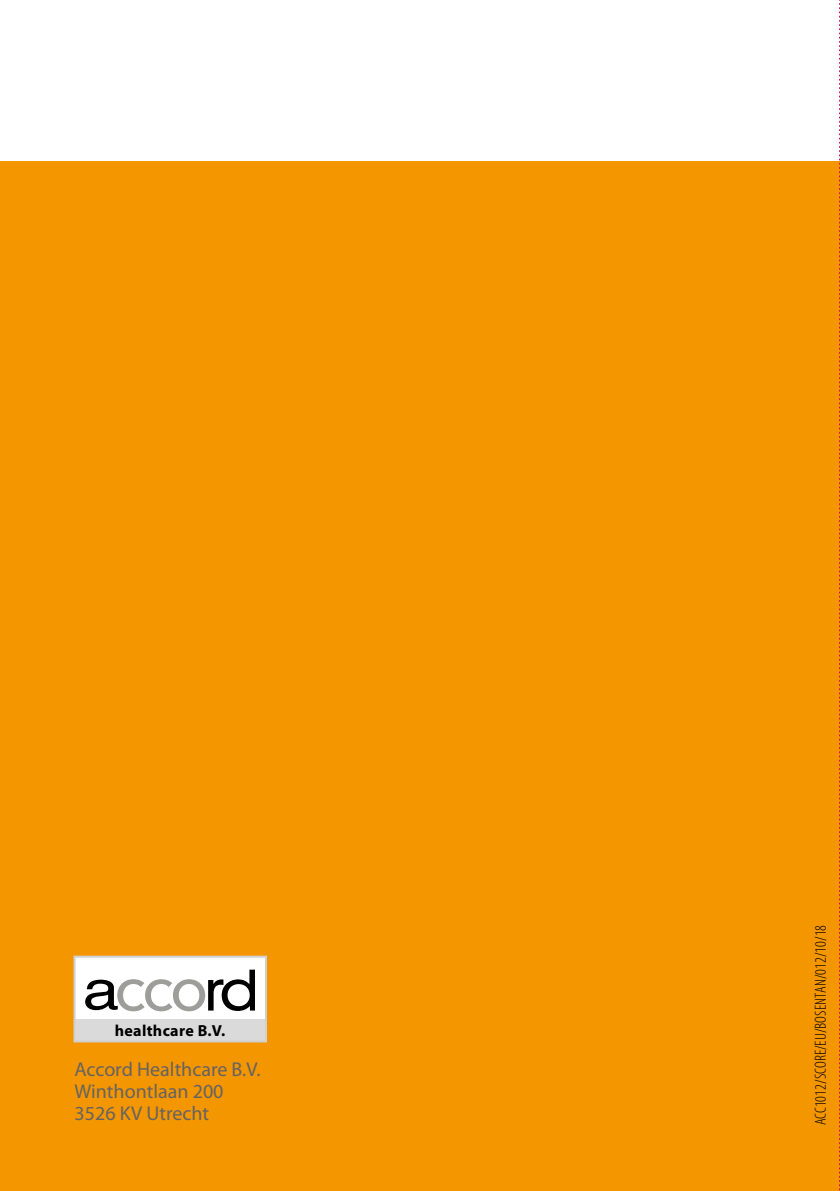
<style>
.page{position:relative;width:840px;height:1191px;background:#fff}
.page>*{position:absolute;margin:0;border:0;box-sizing:border-box;transform-origin:0 0}
.t1{font:20px/22px "Myriad Pro";color:#646363}
.t2{font:300 condensed 16px "Myriad Pro";letter-spacing:.005em;color:#000}
.t3{font:700 16px "Myriad Pro";letter-spacing:.02em;color:#000}
</style>
<div class="page">
<div style="left:0;top:161px;width:839px;height:1030px;background:#f49600"></div>
<div style="left:74px;top:956px;width:192px;height:85px;background:#fff"></div>
<svg style="left:85px;top:969px;width:170px;height:42px"></svg>
<div style="left:75px;top:1019px;width:191px;height:22px;background:#dadada"></div>
<div style="left:73px;top:955px;width:194px;height:87px;border:2px solid #d0d0d0"></div>
<svg style="left:839px;top:0;width:1px;height:1191px"></svg>
<p class="t3" style="left:115px;top:1020px;width:112px">healthcare B.V.</p>
<p class="t1" style="left:75px;top:1058px;width:187px">Accord Healthcare B.V.<br>Winthontlaan 200<br>3526 KV Utrecht</p>
<p class="t2" style="left:810px;top:1125px;width:202px;rotate:-90deg">ACC1012/SCORE/EU/BOSENTAN/012/10/18</p>
</div>
